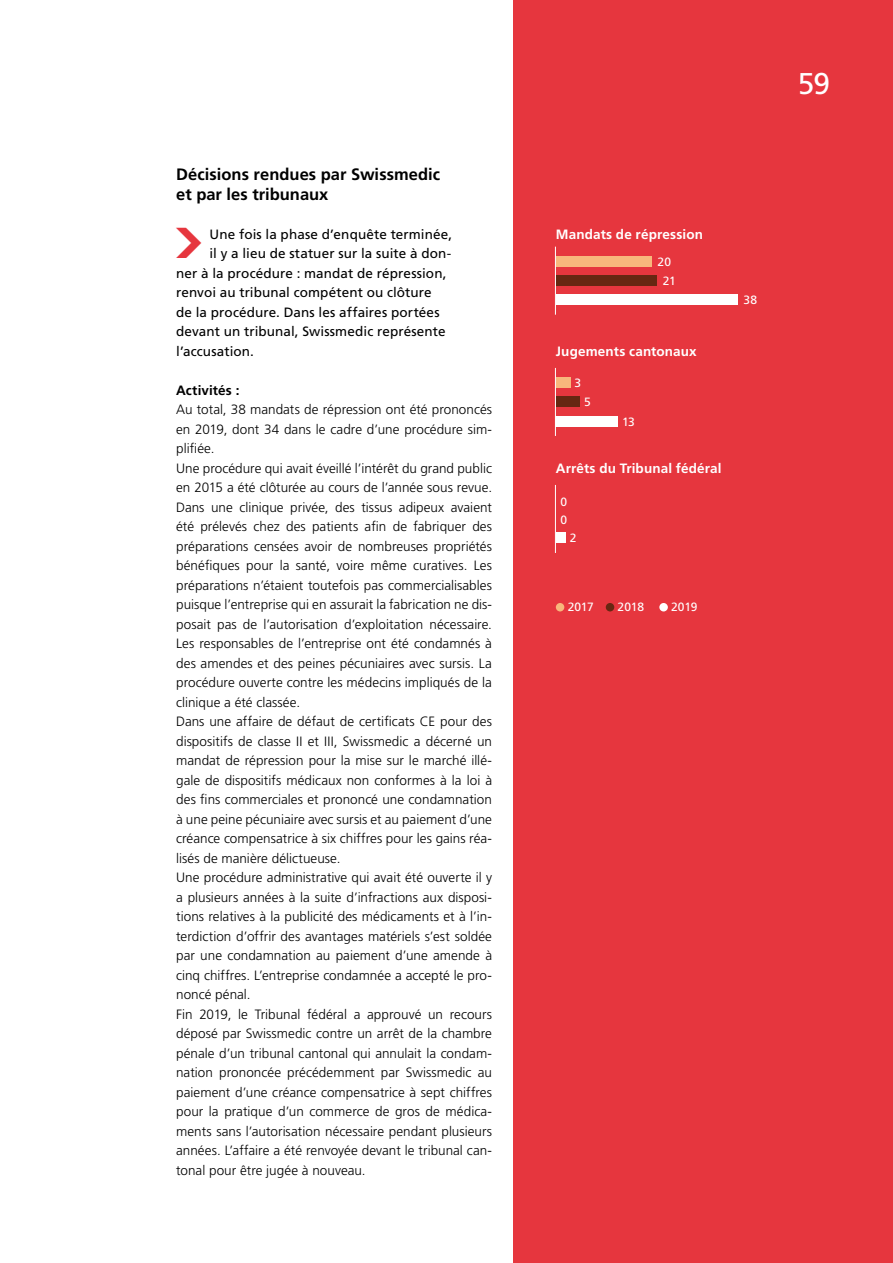
<style>
.page{position:relative;width:893px;height:1263px;background:#fff}
.page>*{position:absolute;margin:0;border:0;box-sizing:border-box;transform-origin:0 0}
.t1{font:36.45px "Arrowstfb";color:#e6363e}
.t2{font:30px "Frutiger LT Std";color:#fff}
.t3{font:700 16.5px/19.5px "Frutiger LT Std";color:#000}
.t4{font:300 13.5px/19.5px "Frutiger LT Std";color:#000}
.t5{font:13.5px "Frutiger LT Std";letter-spacing:.005em;color:#000}
.t6{font:700 13.5px "Frutiger LT Std";letter-spacing:.01em;color:#fff}
.t7{font:700 13.5px "Frutiger LT Std";letter-spacing:.005em;color:#000}
.t8{font:12px "Frutiger LT Std";letter-spacing:-.015em;color:#fff}
</style>
<div class="page">
<div style="left:513px;top:0;width:380px;height:1263px;background:#e6363e"></div>
<div style="left:556px;top:603px;width:8px;height:8px;background:#f8b77c;border-radius:50%"></div>
<div style="left:606px;top:603px;width:8px;height:8px;background:#672712;border-radius:50%"></div>
<div style="left:659px;top:603px;width:9px;height:8px;background:#fff;border-radius:50%"></div>
<div style="left:556px;top:294px;width:182px;height:11px;background:#fff"></div>
<div style="left:556px;top:275px;width:100px;height:11px;background:#672712"></div>
<div style="left:556px;top:256px;width:95px;height:11px;background:#f8b77c"></div>
<hr style="left:555px;top:247px;width:1px;height:68px;background:#fff">
<div style="left:556px;top:416px;width:62px;height:11px;background:#fff"></div>
<div style="left:556px;top:397px;width:24px;height:10px;background:#672712"></div>
<div style="left:556px;top:378px;width:14px;height:10px;background:#f8b77c"></div>
<hr style="left:555px;top:368px;width:1px;height:68px;background:#fff">
<div style="left:556px;top:532px;width:9px;height:11px;background:#fff"></div>
<hr style="left:555px;top:485px;width:1px;height:68px;background:#fff">
<p class="t3" style="left:176px;top:165px;width:265px">Décisions rendues par Swissmedic et par les tribunaux</p>
<h1 class="t1" style="left:176px;top:228px;width:29px">m</h1>
<p class="t5" style="left:210px;top:226px;width:244px">Une fois la phase d’enquête terminée,</p>
<p class="t5" style="left:210px;top:246px;width:243px">il y a lieu de statuer sur la suite à don-</p>
<p class="t5" style="left:176px;top:265px;width:272px">ner à la procédure : mandat de répression,</p>
<p class="t5" style="left:176px;top:285px;width:257px">renvoi au tribunal compétent ou clôture</p>
<p class="t5" style="left:176px;top:304px;width:265px">de la procédure. Dans les affaires portées</p>
<p class="t5" style="left:176px;top:324px;width:271px">devant un tribunal, Swissmedic représente</p>
<p class="t5" style="left:176px;top:343px;width:79px">l’accusation.</p>
<p class="t7" style="left:176px;top:382px;width:65px">Activités :</p>
<p class="t4" style="left:176px;top:400px;width:317px">Au total, 38 mandats de répression ont été prononcés en 2019, dont 34 dans le cadre d’une procédure sim&shy;plifiée.<br>Une procédure qui avait éveillé l’intérêt du grand public en 2015 a été clôturée au cours de l’année sous revue.<br>Dans une clinique privée, des tissus adipeux avaient été prélevés chez des patients afin de fabriquer des préparations censées avoir de nombreuses propriétés bénéfiques pour la santé, voire même curatives. Les préparations n’étaient toutefois pas commercialisables puisque l’entreprise qui en assurait la fabrication ne dis&shy;posait pas de l’autorisation d’exploitation nécessaire.<br>Les responsables de l’entreprise ont été condamnés à des amendes et des peines pécuniaires avec sursis. La procédure ouverte contre les médecins impliqués de la clinique a été classée.<br>Dans une affaire de défaut de certificats CE pour des dispositifs de classe II et III, Swissmedic a décerné un mandat de répression pour la mise sur le marché illé&shy;gale de dispositifs médicaux non conformes à la loi à des fins commerciales et prononcé une condamnation à une peine pécuniaire avec sursis et au paiement d’une créance compensatrice à six chiffres pour les gains réa&shy;lisés de manière délictueuse.<br>Une procédure administrative qui avait été ouverte il y a plusieurs années à la suite d’infractions aux disposi&shy;tions relatives à la publicité des médicaments et à l’in&shy;terdiction d’offrir des avantages matériels s’est soldée par une condamnation au paiement d’une amende à cinq chiffres. L’entreprise condamnée a accepté le pro&shy;noncé pénal.<br>Fin 2019, le Tribunal fédéral a approuvé un recours déposé par Swissmedic contre un arrêt de la chambre pénale d’un tribunal cantonal qui annulait la condam&shy;nation prononcée précédemment par Swissmedic au paiement d’une créance compensatrice à sept chiffres pour la pratique d’un commerce de gros de médica&shy;ments sans l’autorisation nécessaire pendant plusieurs années. L’affaire a été renvoyée devant le tribunal can&shy;tonal pour être jugée à nouveau.</p>
<h2 class="t2" style="left:798px;top:66px;width:34px">59</h2>
<p class="t6" style="left:556px;top:226px;width:149px">Mandats de répression</p>
<p class="t8" style="left:658px;top:255px;width:15px">20</p>
<p class="t8" style="left:663px;top:274px;width:15px">21</p>
<p class="t6" style="left:556px;top:343px;width:142px">Jugements cantonaux</p>
<p class="t8" style="left:574px;top:376px;width:8px">3</p>
<p class="t8" style="left:584px;top:395px;width:8px">5</p>
<p class="t8" style="left:622px;top:415px;width:14px">13</p>
<p class="t6" style="left:556px;top:460px;width:167px">Arrêts du Tribunal fédéral</p>
<p class="t8" style="left:560px;top:495px;width:8px">0</p>
<p class="t8" style="left:560px;top:513px;width:8px">0</p>
<p class="t8" style="left:570px;top:530px;width:8px">2</p>
<p class="t8" style="left:743px;top:293px;width:15px">38</p>
<p class="t8" style="left:568px;top:600px;width:28px">2017</p>
<p class="t8" style="left:618px;top:600px;width:28px">2018</p>
<p class="t8" style="left:671px;top:600px;width:28px">2019</p>
</div>
